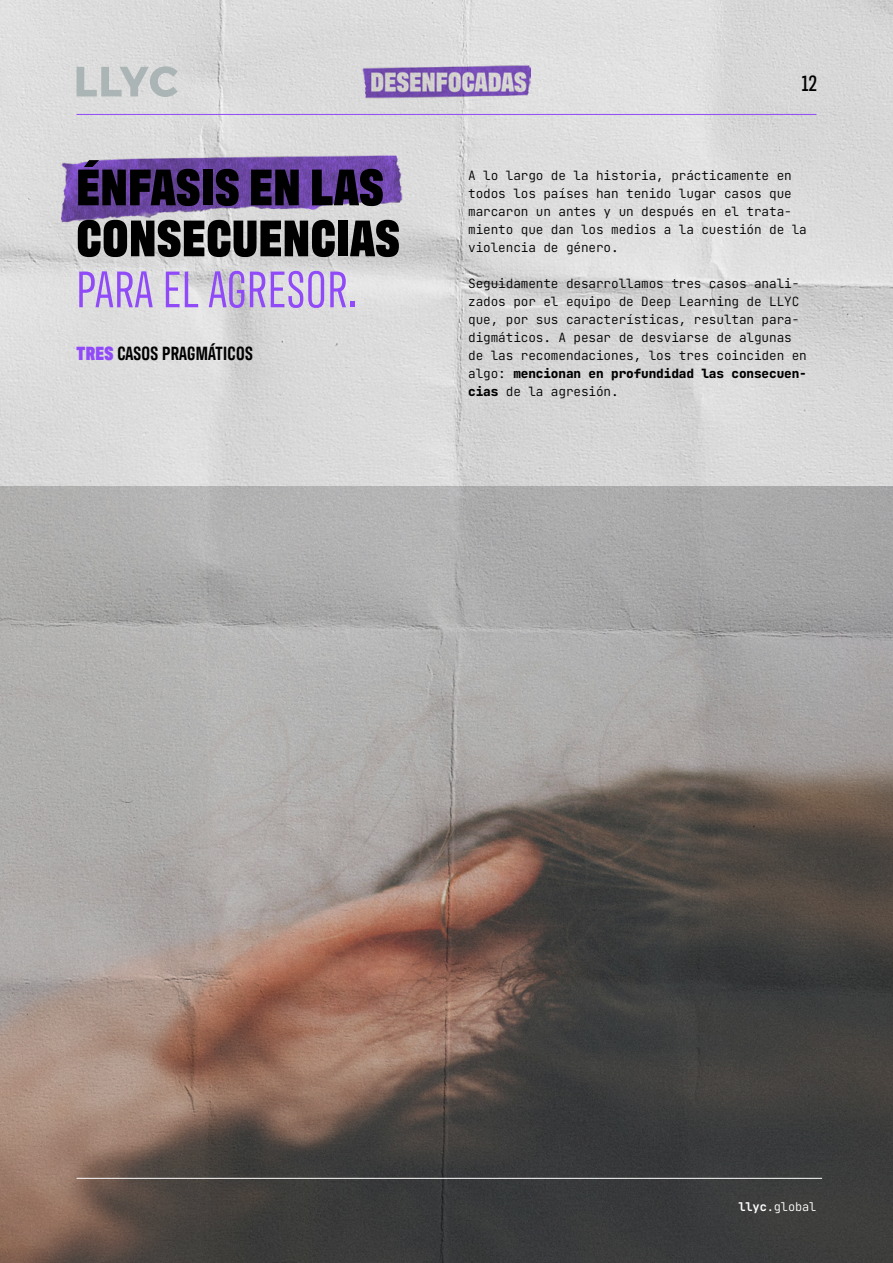
<style>
.page{position:relative;width:893px;height:1263px;background:#fff}
.page>*{position:absolute;margin:0;border:0;box-sizing:border-box;transform-origin:0 0}
.t1{font:900 52.5px/51px "Antarctican Headline";letter-spacing:.02em;color:#000}
.t2{font:52.5px "Antarctican Headline";letter-spacing:.02em;color:#904af8}
.t3{font:500 22.5px "Antarctican Headline";color:#000}
.t4{font:600 19.5px "Antarctican Headline";letter-spacing:.02em;color:#000}
.t5{font:300 12.75px/18px "Jet Brains Mono";letter-spacing:-.01em;color:#000}
.t6{font:300 12px "Jet Brains Mono";letter-spacing:-.01em;color:#fff}
.s1{font-weight:900;color:#904af8}
.s2{font-weight:800}
.s3{font-weight:700}
</style>
<div class="page">
<img style="left:0;top:0;width:893px;height:1263px">
<img style="left:0;top:487px;width:892px;height:775px">
<hr style="left:77px;top:1178px;width:745px;height:1px;background:#fff">
<img style="left:363px;top:65px;width:167px;height:33px">
<img style="left:60px;top:151px;width:347px;height:75px">
<hr style="left:77px;top:114px;width:739px;height:1px;background:#904af8">
<svg style="left:77px;top:66px;width:101px;height:31px;background:#c6caca"></svg>
<h1 class="t1" style="left:77px;top:158px;width:324px">ÉNFASIS EN LAS<br>CONSECUENCIAS</h1>
<h1 class="t2" style="left:77px;top:254px;width:282px">PARA EL AGRESOR.</h1>
<h3 class="t4" style="left:77px;top:340px;width:178px"><span class="s1">TRES</span> CASOS PRAGMÁTICOS</h3>
<h2 class="t3" style="left:802px;top:67px;width:17px">12</h2>
<p class="t5" style="left:468px;top:166px;width:340px">A lo largo de la historia, prácticamente en todos los países han tenido lugar casos que marcaron un antes y un después en el trata&shy;miento que dan los medios a la cuestión de la violencia de género.</p>
<p class="t5" style="left:468px;top:274px;width:340px">Seguidamente desarrollamos tres casos anali&shy;zados por el equipo de Deep Learning de LLYC que, por sus características, resultan para&shy;digmáticos. A pesar de desviarse de algunas de las recomendaciones, los tres coinciden en algo: <span class="s2">mencionan en profundidad las consecuen&shy;cias</span> de la agresión.</p>
<p class="t6" style="left:738px;top:1199px;width:79px"><span class="s3">llyc</span>.global</p>
</div>
